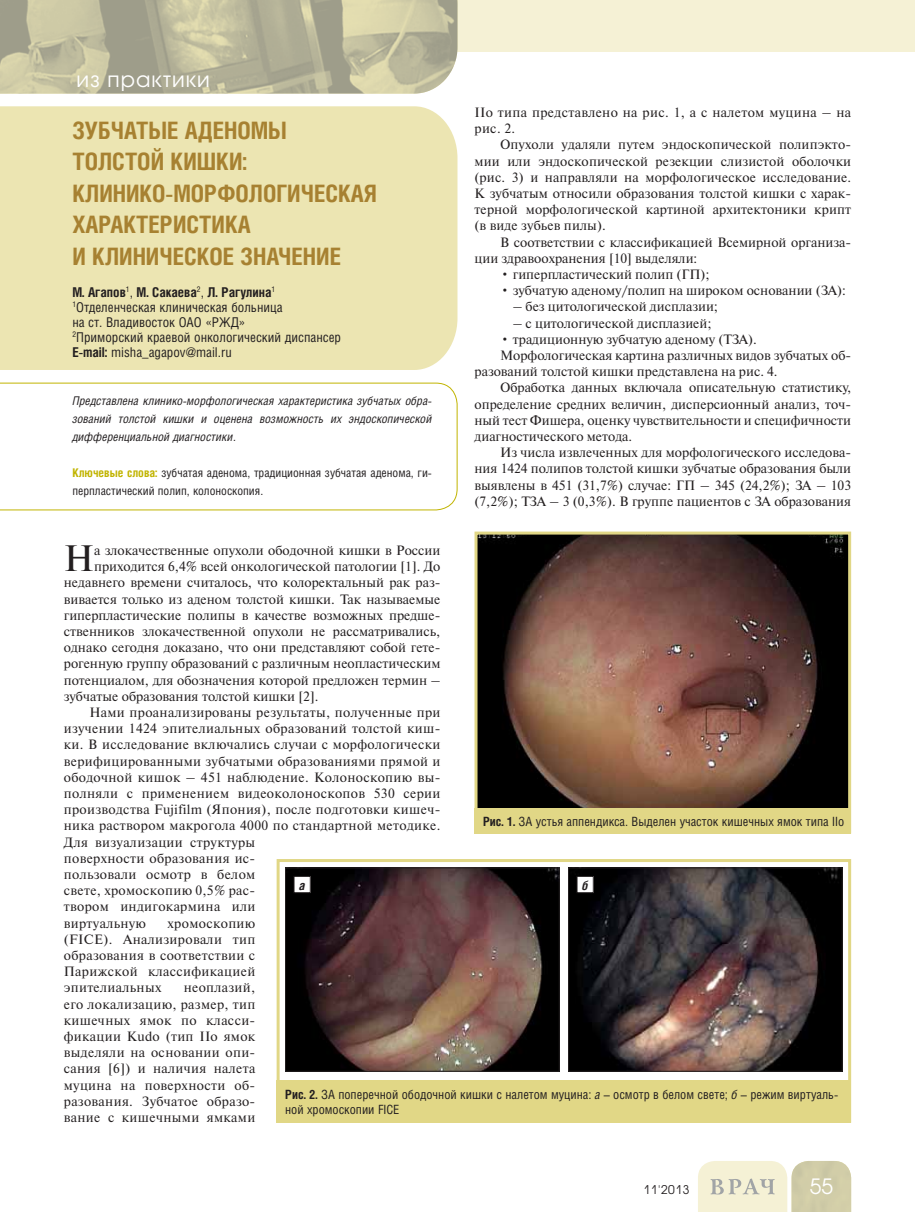
<style>
.page{position:relative;width:915px;height:1212px;background:#fff}
.page>*{position:absolute;margin:0;border:0;box-sizing:border-box;transform-origin:0 0}
.t1{font:36.6px "Newton C";color:#231f20}
.t2{font:700 24px/31.5px "Helios Cond";color:#a78131}
.t3{font:21px "Avant Garde Gothic C";letter-spacing:.05em;color:#fff}
.t4{font:13.5px/16.2px "Newton C";color:#231f20;text-align:justify}
.t5{font:13.5px/16.2px "Newton C";letter-spacing:.025em;color:#231f20}
.t6{font:13.5px/15px "Helios Cond";color:#231f20}
.t7{font:12.75px/15.3px "Helios Cond";color:#231f20}
.t8{font:italic 700 12.75px "Helios Cond";color:#231f20}
.t9{font:italic 12px/18px "Helios Cond";color:#231f20;text-align:justify}
.t10{font:12px/18px "Helios Cond";color:#231f20}
.t11{font:12px "Avant Garde Gothic C";letter-spacing:.05em;color:#231f20}
.s1{font-weight:700}
.s2{font-weight:700;color:#c1b400}
.s3{font-style:italic}
</style>
<div class="page">
<div style="left:0;top:0;width:914px;height:51px;background:#f5f1d5"></div>
<svg style="left:698px;top:1161px;width:152px;height:51px;background:#e3e0c4"></svg>
<svg style="left:0;top:0;width:414px;height:94px;background:#bab79a"></svg>
<img style="left:414px;top:0;width:43px;height:94px">
<div style="left:0;top:106px;width:457px;height:264px;background:#ece5b2"></div>
<svg style="left:0;top:382px;width:457px;height:129px"></svg>
<div style="left:276px;top:859px;width:574px;height:264px;border:3px solid #e1d786"></div>
<div style="left:276px;top:1080px;width:574px;height:43px;background:#e1d786"></div>
<img style="left:287px;top:869px;width:270px;height:200px">
<div style="left:285px;top:867px;width:274px;height:204px;border:1px solid #231f20"></div>
<img style="left:570px;top:869px;width:270px;height:200px">
<div style="left:568px;top:867px;width:274px;height:204px;border:1px solid #231f20"></div>
<div style="left:294px;top:876px;width:16px;height:17px;background:#fff"></div>
<div style="left:293px;top:876px;width:17px;height:17px;border:1px solid #231f20"></div>
<div style="left:577px;top:876px;width:16px;height:17px;background:#fff"></div>
<div style="left:576px;top:876px;width:17px;height:17px;border:1px solid #231f20"></div>
<img style="left:478px;top:535px;width:368px;height:273px">
<div style="left:474px;top:531px;width:376px;height:302px;border:3px solid #e1d786"></div>
<div style="left:474px;top:808px;width:376px;height:25px;background:#e1d786"></div>
<h3 class="t3" style="left:77px;top:70px;width:135px">из практики</h3>
<h2 class="t2" style="left:72px;top:117px;width:306px">ЗУБЧАТЫЕ АДЕНОМЫ<br>ТОЛСТОЙ КИШКИ:<br>КЛИНИКО-МОРФОЛОГИЧЕСКАЯ<br>ХАРАКТЕРИСТИКА<br>И КЛИНИЧЕСКОЕ ЗНАЧЕНИЕ</h2>
<p class="t6" style="left:72px;top:286px;width:270px"><span class="s1">М. Агапов</span><sup>1</sup>, <span class="s1">М. Сакаева</span><sup>2</sup>, <span class="s1">Л. Рагулина</span><sup>1<br>1</sup>Отделенческая клиническая больница<br>на ст. Владивосток ОАО «РЖД»<br><sup>2</sup>Приморский краевой онкологический диспансер <span class="s1">E-mail:</span> misha_agapov@mail.ru</p>
<p class="t9" style="left:72px;top:393px;width:361px">Представлена клинико-морфологическая характеристика зубчатых обра&shy;зований толстой кишки и оценена возможность их эндоскопической дифференциальной диагностики.</p>
<p class="t10" style="left:72px;top:465px;width:361px"><span class="s2">Ключевые слова:</span> зубчатая аденома, традиционная зубчатая аденома, ги&shy;перпластический полип, колоноскопия.</p>
<p class="t5" style="left:474px;top:106px;width:378px">IIo типа представлено на рис. 1, а с налетом муцина – на рис. 2.</p>
<p class="t4" style="left:474px;top:138px;width:378px;text-indent:26px">Опухоли удаляли путем эндоскопической полипэкто&shy;мии или эндоскопической резекции слизистой оболочки (рис. 3) и направляли на морфологическое исследование.<br>К зубчатым относили образования толстой кишки с харак&shy;терной морфологической картиной архитектоники крипт (в виде зубьев пилы).</p>
<p class="t4" style="left:474px;top:235px;width:378px;text-indent:26px">В соответствии с классификацией Всемирной организа&shy;ции здравоохранения [10] выделяли:</p>
<p class="t4" style="left:500px;top:268px;width:211px">• гиперпластический полип (ГП);</p>
<p class="t4" style="left:500px;top:284px;width:347px">• зубчатую аденому/полип на широком основании (ЗА):</p>
<p class="t4" style="left:512px;top:300px;width:207px">– без цитологической дисплазии;</p>
<p class="t4" style="left:512px;top:316px;width:200px">– с цитологической дисплазией;</p>
<p class="t4" style="left:500px;top:332px;width:258px">• традиционную зубчатую аденому (ТЗА).</p>
<p class="t4" style="left:500px;top:349px;width:352px">Морфологическая картина различных видов зубчатых об-</p>
<p class="t4" style="left:474px;top:365px;width:304px">разований толстой кишки представлена на рис. 4.</p>
<p class="t4" style="left:500px;top:381px;width:352px">Обработка данных включала описательную статистику,</p>
<p class="t4" style="left:474px;top:397px;width:378px">определение средних величин, дисперсионный анализ, точ-</p>
<p class="t4" style="left:474px;top:413px;width:378px">ный тест Фишера, оценку чувствительности и специфичности</p>
<p class="t4" style="left:474px;top:430px;width:159px">диагностического метода.</p>
<p class="t4" style="left:500px;top:446px;width:352px">Из числа извлеченных для морфологического исследова-</p>
<p class="t4" style="left:474px;top:462px;width:378px">ния 1424 полипов толстой кишки зубчатые образования были</p>
<p class="t4" style="left:474px;top:478px;width:378px">выявлены в 451 (31,7%) случае: ГП – 345 (24,2%); ЗА – 103</p>
<p class="t4" style="left:474px;top:494px;width:378px">(7,2%); ТЗА – 3 (0,3%). В группе пациентов с ЗА образования</p>
<h1 class="t1" style="left:64px;top:545px;width:32px">Н</h1>
<p class="t4" style="left:94px;top:544px;width:348px">а злокачественные опухоли ободочной кишки в России</p>
<p class="t4" style="left:94px;top:560px;width:348px">приходится 6,4% всей онкологической патологии [1]. До</p>
<p class="t4" style="left:64px;top:576px;width:378px">недавнего времени считалось, что колоректальный рак раз-</p>
<p class="t4" style="left:64px;top:592px;width:378px">вивается только из аденом толстой кишки. Так называемые</p>
<p class="t4" style="left:64px;top:608px;width:378px">гиперпластические полипы в качестве возможных предше-</p>
<p class="t4" style="left:64px;top:625px;width:378px">ственников злокачественной опухоли не рассматривались,</p>
<p class="t4" style="left:64px;top:641px;width:378px">однако сегодня доказано, что они представляют собой гете-</p>
<p class="t4" style="left:64px;top:657px;width:378px">рогенную группу образований с различным неопластическим</p>
<p class="t4" style="left:64px;top:673px;width:378px">потенциалом, для обозначения которой предложен термин –</p>
<p class="t4" style="left:64px;top:689px;width:256px">зубчатые образования толстой кишки [2].</p>
<p class="t5" style="left:89px;top:706px;width:352px">Нами проанализированы результаты, полученные при</p>
<p class="t5" style="left:64px;top:722px;width:378px">изучении 1424 эпителиальных образований толстой киш-</p>
<p class="t5" style="left:64px;top:738px;width:378px">ки. В исследование включались случаи с морфологически</p>
<p class="t5" style="left:64px;top:754px;width:378px">верифицированными зубчатыми образованиями прямой и</p>
<p class="t5" style="left:64px;top:770px;width:378px">ободочной кишок – 451 наблюдение. Колоноскопию вы-</p>
<p class="t5" style="left:64px;top:787px;width:378px">полняли с применением видеоколоноскопов 530 серии</p>
<p class="t5" style="left:64px;top:803px;width:378px">производства Fujifilm (Япония), после подготовки кишеч-</p>
<p class="t5" style="left:64px;top:819px;width:378px">ника раствором макрогола 4000 по стандартной методике.</p>
<p class="t5" style="left:64px;top:835px;width:193px">Для визуализации структуры</p>
<p class="t5" style="left:64px;top:851px;width:193px">поверхности образования ис-</p>
<p class="t5" style="left:64px;top:868px;width:193px">пользовали осмотр в белом</p>
<p class="t5" style="left:64px;top:884px;width:193px">свете, хромоскопию 0,5% рас-</p>
<p class="t5" style="left:64px;top:900px;width:193px">твором индигокармина или</p>
<p class="t5" style="left:64px;top:916px;width:84px">виртуальную</p>
<p class="t7" style="left:483px;top:815px;width:362px"><span class="s1">Рис. 1.</span> ЗА устья аппендикса. Выделен участок кишечных ямок типа IIо</p>
<p class="t8" style="left:299px;top:880px;width:8px">а</p>
<p class="t8" style="left:582px;top:880px;width:8px">б</p>
<p class="t4" style="left:64px;top:916px;width:193px;text-indent:104px">хромоскопию (FICE). Анализировали тип образования в соответствии с Парижской классификацией эпителиальных</p>
<p class="t4" style="left:64px;top:981px;width:193px;text-indent:120px">неоплазий, его локализацию, размер, тип кишечных ямок по класси&shy;фикации Kudo (тип IIo ямок выделяли на основании опи&shy;сания [6]) и наличия налета муцина на поверхности об&shy;разования. Зубчатое образо&shy;вание с кишечными ямками</p>
<p class="t7" style="left:285px;top:1088px;width:554px"><span class="s1">Рис. 2.</span> ЗА поперечной ободочной кишки с налетом муцина: <span class="s3">а</span> – осмотр в белом свете; <span class="s3">б</span> – режим виртуаль&shy;ной хромоскопии FICE</p>
<p class="t11" style="left:643px;top:1184px;width:47px">11'2013</p>
<h3 class="t3" style="left:809px;top:1177px;width:25px">55</h3>
</div>
